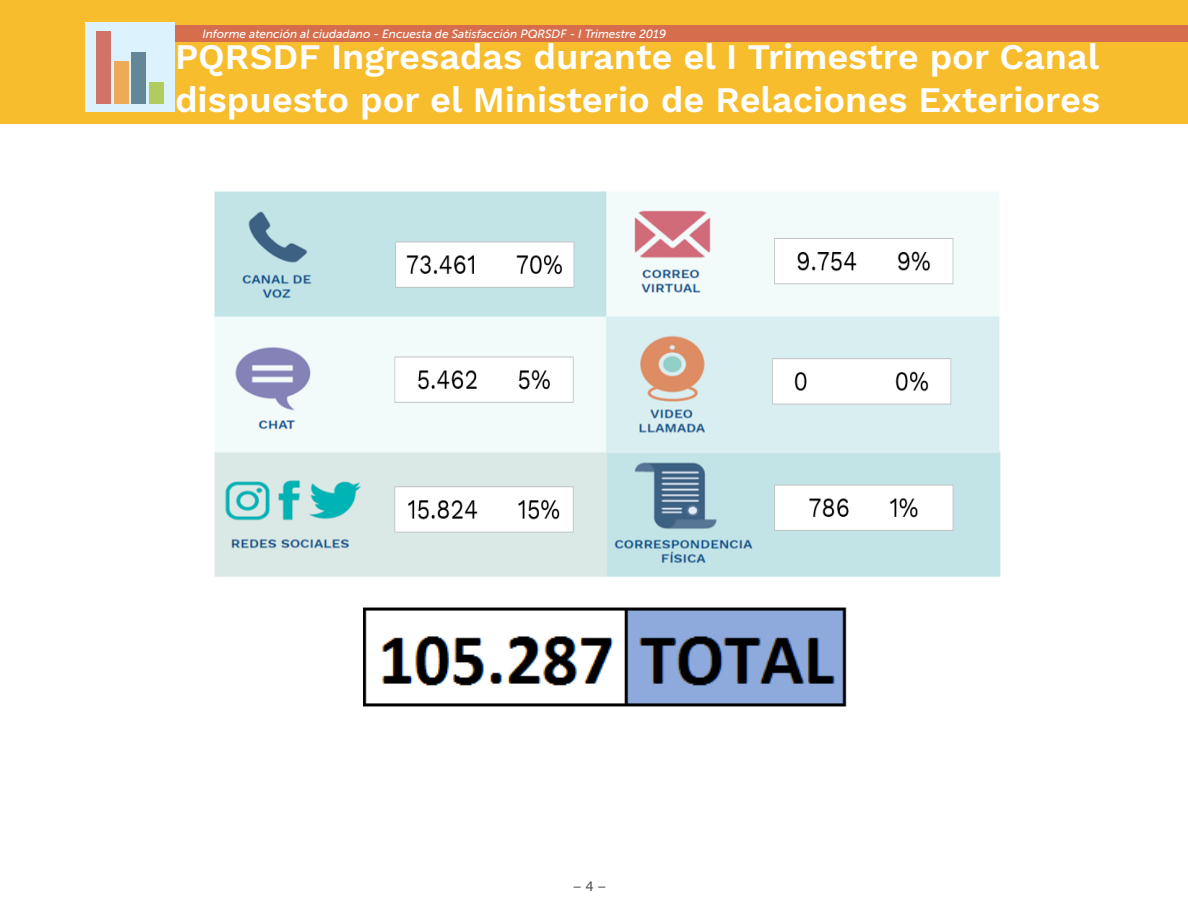
<style>
.page{position:relative;width:1188px;height:918px;background:#fff}
.page>*{position:absolute;margin:0;border:0;box-sizing:border-box;transform-origin:0 0}
.t1{font:600 36px/43.2px "Work Sans";color:#fff}
.t2{font:13.5px "Museo Sans 500";color:#57585a}
.t3{font:italic 11.85px "Museo Sans 500";color:#fff}
</style>
<div class="page">
<div style="left:0;top:0;width:1188px;height:123px;background:#f7bd2d"></div>
<div style="left:93px;top:25px;width:1095px;height:16px;background:#d66e4e"></div>
<div style="left:85px;top:22px;width:90px;height:89px;background:#dcf2fc"></div>
<div style="left:96px;top:32px;width:15px;height:72px;background:#d17369"></div>
<div style="left:114px;top:61px;width:15px;height:43px;background:#ebab57"></div>
<div style="left:131px;top:52px;width:15px;height:52px;background:#638796"></div>
<div style="left:149px;top:83px;width:15px;height:21px;background:#b0cc5e"></div>
<img style="left:214px;top:191px;width:787px;height:386px">
<img style="left:364px;top:607px;width:483px;height:100px">
<p class="t3" style="left:202px;top:27px;width:465px">Informe atención al ciudadano - Encuesta de Satisfacción PQRSDF - I Trimestre 2019</p>
<p class="t1" style="left:175px;top:37px;width:927px">PQRSDF Ingresadas durante el I Trimestre por Canal dispuesto por el Ministerio de Relaciones Exteriores</p>
<p class="t2" style="left:572px;top:879px;width:36px">– 4 –</p>
</div>
